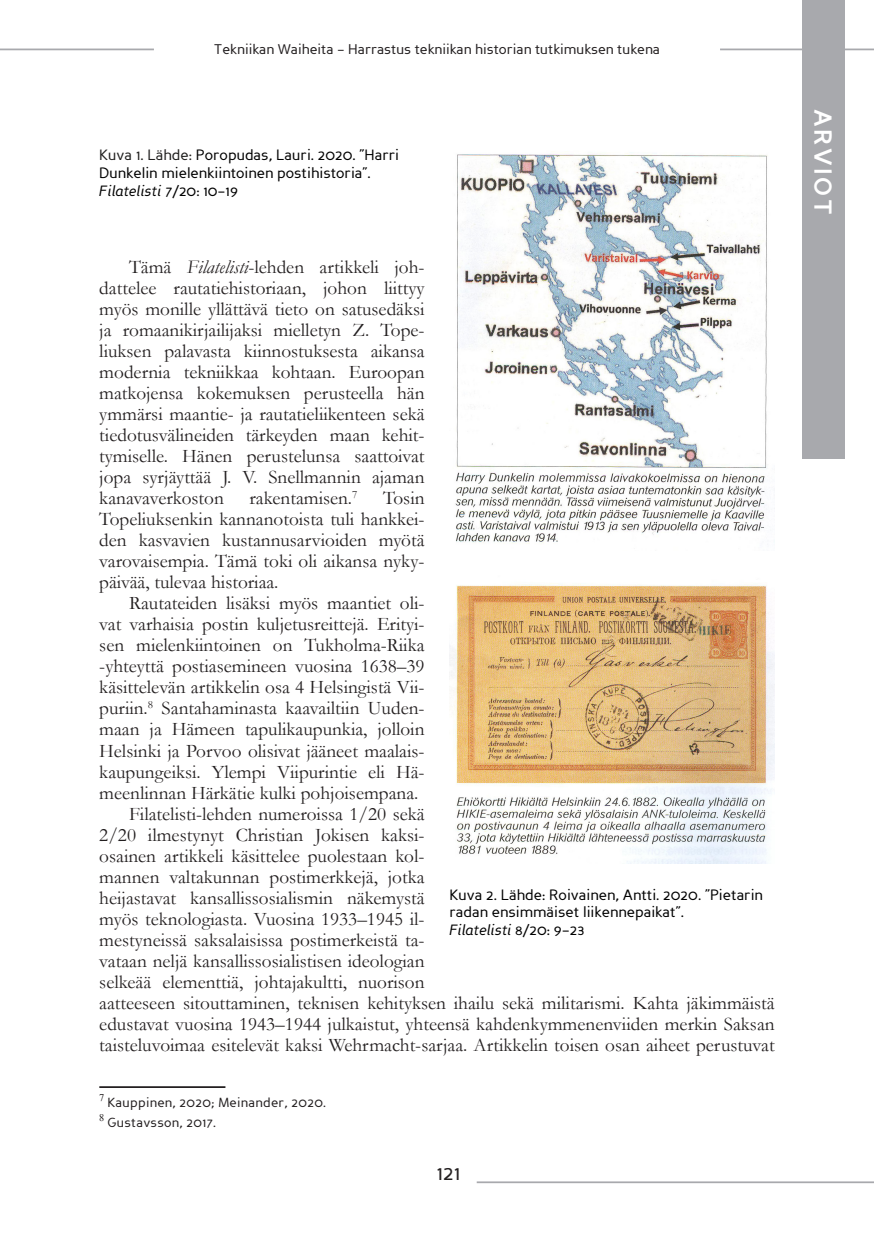
<style>
.page{position:relative;width:874px;height:1241px;background:#fff}
.page>*{position:absolute;margin:0;border:0;box-sizing:border-box;transform-origin:0 0}
.t1{font:700 24.5px "Perspective Sans";letter-spacing:.1em;color:#fff}
.t2{font:21px "Perspective Sans";color:#231f20}
.Leipäteksti{font:19.25px/21px "Garamond";color:#231f20;text-align:justify}
.Kuvateksti{font:14.88px/17.8px "Perspective Sans";color:#000}
.Kuvateksti-2{font:italic 14.88px "Perspective Sans";color:#000}
.t3{font:14px "Perspective Sans";color:#231f20}
.Viite{font:13.12px "Perspective Sans";letter-spacing:.02em;color:#231f20}
.s1{color:#201f1e}
.s2{font-style:normal}
.s3{font-style:italic}
</style>
<div class="page">
<hr style="left:719px;top:49px;width:154px;height:1px;background:#a8a9ad">
<hr style="left:0;top:49px;width:154px;height:1px;background:#a8a9ad">
<div style="left:801px;top:0;width:42px;height:458px;background:#a8a9ad"></div>
<hr style="left:476px;top:1181px;width:397px;height:1px;background:#a8a9ad">
<hr style="left:99px;top:1086px;width:126px;height:1px;background:#231f20">
<img style="left:449px;top:583px;width:325px;height:280px">
<img style="left:455px;top:151px;width:313px;height:393px">
<p class="t3" style="left:214px;top:41px;width:447px">Tekniikan Waiheita – Harrastus tekniikan historian tutkimuksen tukena</p>
<p class="Kuvateksti" style="left:99px;top:146px;width:301px"><span class="s1">Kuva 1. Lähde:</span> Poropudas, Lauri. 2020. ”Harri<br>Dunkelin mielenkiintoinen postihistoria”.</p>
<p class="Kuvateksti-2" style="left:99px;top:182px;width:140px">Filatelisti <span class="s2">7/20: 10–19</span></p>
<p class="Leipäteksti" style="left:99px;top:256px;width:326px;text-indent:30px">Tämä <span class="s3">Filatelisti</span>-lehden artikkeli joh&shy;dattelee rautatiehistoriaan, johon liittyy myös monille yllättävä tieto on satusedäksi ja romaanikirjailijaksi mielletyn Z. Tope&shy;liuksen palavasta kiinnostuksesta aikansa modernia tekniikkaa kohtaan. Euroopan matkojensa kokemuksen perusteella hän ymmärsi maantie- ja rautatieliikenteen sekä tiedotusvälineiden tärkeyden maan kehit&shy;tymiselle. Hänen perustelunsa saattoivat jopa syrjäyttää J. V. Snellmannin ajaman kanavaverkoston</p>
<p class="Leipäteksti" style="left:249px;top:487px;width:109px">rakentamisen.<sup>7</sup></p>
<p class="Leipäteksti" style="left:99px;top:487px;width:326px;text-indent:283px">Tosin Topeliuksenkin kannanotoista tuli hankkei&shy;den kasvavien kustannusarvioiden myötä varovaisempia. Tämä toki oli aikansa nyky&shy;päivää, tulevaa historiaa.</p>
<p class="Leipäteksti" style="left:99px;top:592px;width:326px;text-indent:30px">Rautateiden lisäksi myös maantiet oli&shy;vat varhaisia postin kuljetusreittejä. Erityi&shy;sen mielenkiintoinen on Tukholma-Riika -yhteyttä postiasemineen vuosina 1638–39 käsittelevän artikkelin osa 4 Helsingistä Vii&shy;puriin.<sup>8</sup> Santahaminasta kaavailtiin Uuden&shy;maan ja Hämeen tapulikaupunkia, jolloin Helsinki ja Porvoo olisivat jääneet maalais&shy;kaupungeiksi. Ylempi Viipurintie eli Hä&shy;meenlinnan Härkätie kulki pohjoisempana.</p>
<p class="Leipäteksti" style="left:99px;top:802px;width:676px;text-align:left;text-indent:30px">Filatelisti-lehden numeroissa 1/20 sekä<br>2/20 ilmestynyt Christian Jokisen kaksi-<br>osainen artikkeli käsittelee puolestaan kol-<br>mannen valtakunnan postimerkkejä, jotka<br>heijastavat kansallissosialismin näkemystä<br>myös teknologiasta. Vuosina 1933–1945 il-<br>mestyneissä saksalaisissa postimerkeistä ta-<br>vataan neljä kansallissosialistisen ideologian<br>selkeää elementtiä, johtajakultti, nuorison<br>aatteeseen sitouttaminen, teknisen kehityksen ihailu sekä militarismi. Kahta jäkimmäistä edustavat vuosina 1943–1944 julkaistut, yhteensä kahdenkymmenenviiden merkin Saksan taisteluvoimaa esitelevät kaksi Wehrmacht-sarjaa. Artikkelin toisen osan aiheet perustuvat</p>
<p class="Viite" style="left:99px;top:1094px;width:228px"><sup>7</sup> Kauppinen, 2020; Meinander, 2020.</p>
<p class="Viite" style="left:99px;top:1114px;width:118px"><sup>8</sup> Gustavsson, 2017.</p>
<p class="Kuvateksti" style="left:449px;top:885px;width:315px">Kuva 2. Lähde: Roivainen, Antti. 2020. ”Pietarin radan ensimmäiset liikennepaikat”. --</p>
<p class="Kuvateksti-2" style="left:449px;top:921px;width:137px">Filatelisti <span class="s2">8/20: 9–23</span></p>
<p class="t2" style="left:437px;top:1160px;width:25px">121</p>
<p class="t1" style="left:837px;top:109px;width:107px;rotate:90deg">ARVIOT</p>
</div>
